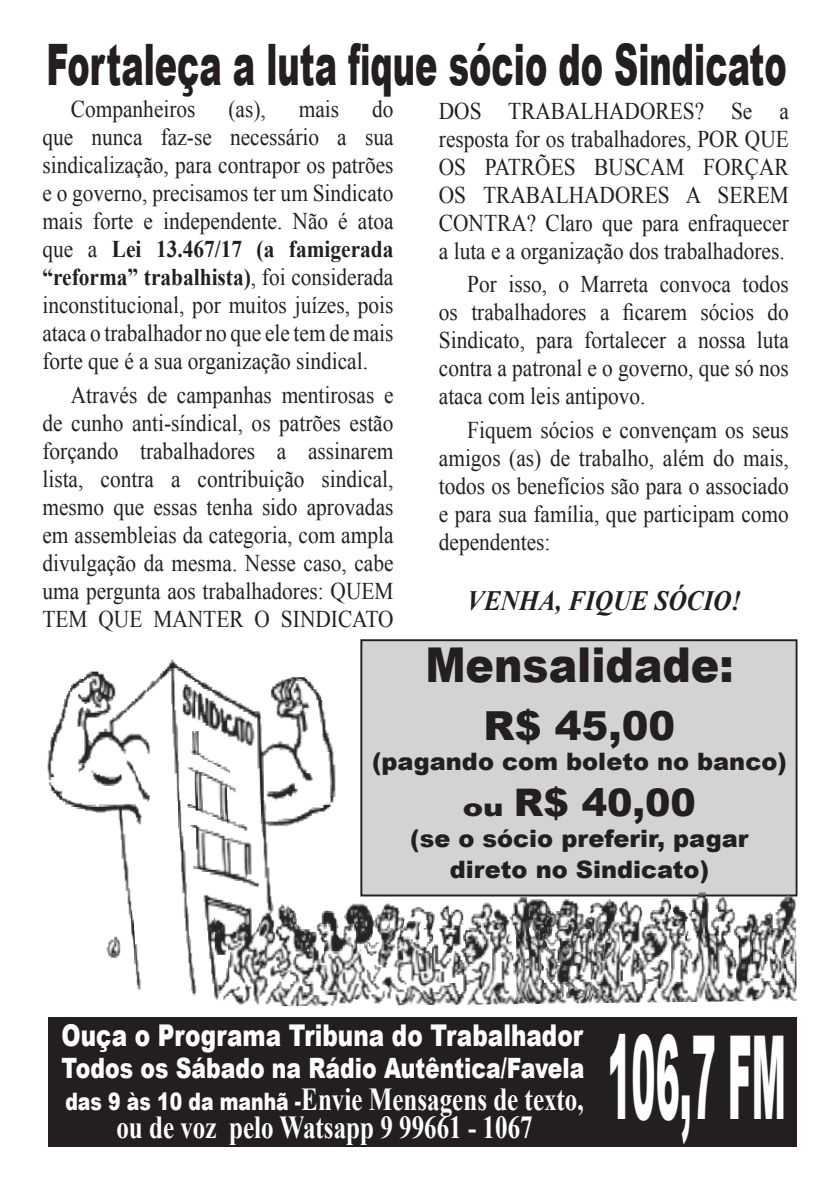
<style>
.page{position:relative;width:840px;height:1191px;background:#fff}
.page>*{position:absolute;margin:0;border:0;box-sizing:border-box;transform-origin:0 0}
.t1{font:900 116px "Arial";color:#fff;scale:.31 1}
.t2{font:900 57.2px "Arial";color:#231f20;scale:.58 1}
.t3{font:900 48px "Arial";color:#231f20;scale:.89 1}
.t4{font:900 40px "Arial";color:#231f20}
.t5{font:900 38px "Arial";color:#231f20}
.t6{font:700 32px/28px "Times New Roman";color:#fff;text-align:center;scale:.78 1}
.t7{font:900 30px "Arial";color:#fff;scale:.77 1}
.t8{font:900 28px "Arial";color:#fff;scale:.78 1}
.t9{font:italic 700 28px "Times New Roman";color:#231f20;scale:.9 1}
.t10{font:24px/28px "Times New Roman";color:#231f20;text-align:justify;scale:.89 1}
.t11{font:900 24px "Arial";color:#231f20}
.s1{font-weight:700}
.s2{font-size:24px}
.s3{font-family:"Arial";font-weight:900;font-size:24px}
</style>
<div class="page">
<img style="left:624px;top:639px;width:172px;height:364px">
<img style="left:47px;top:639px;width:577px;height:368px">
<div style="left:48px;top:1017px;width:748px;height:129px;background:#231f20"></div>
<p class="t2" style="left:46px;top:23px;width:1276px">Fortaleça a luta fique sócio do Sindicato</p>
<p class="t10" style="left:71px;top:94px;width:141px">Companheiros</p>
<p class="t10" style="left:228px;top:94px;width:43px">(as),</p>
<p class="t10" style="left:298px;top:94px;width:47px">mais</p>
<p class="t10" style="left:42px;top:94px;width:396px;text-indent:329px">do que nunca faz-se necessário a sua sindicalização, para contrapor os patrões e o governo, precisamos ter um Sindicato mais forte e independente. Não é atoa que a <span class="s1">Lei 13.467/17 (a famigerada “reforma” trabalhista)</span>, foi considerada inconstitucional, por muitos juízes, pois ataca o trabalhador no que ele tem de mais forte que é a sua organização sindical.</p>
<p class="t10" style="left:42px;top:380px;width:396px;text-indent:28px">Através de campanhas mentirosas e de cunho anti-síndical, os patrões estão forçando trabalhadores a assinarem lista, contra a contribuição sindical, mesmo que essas tenha sido aprovadas em assembleias da categoria, com ampla divulgação da mesma. Nesse caso, cabe uma pergunta aos trabalhadores: QUEM TEM QUE MANTER O SINDICATO</p>
<p class="t10" style="left:438px;top:96px;width:394px">DOS TRABALHADORES? Se a resposta for os trabalhadores, POR QUE OS PATRÕES BUSCAM FORÇAR OS TRABALHADORES A SEREM CONTRA? Claro que para enfraquecer a luta e a organização dos trabalhadores.</p>
<p class="t10" style="left:438px;top:269px;width:394px;text-indent:28px">Por isso, o Marreta convoca todos os trabalhadores a ficarem sócios do Sindicato, para fortalecer a nossa luta contra a patronal e o governo, que só nos ataca com leis antipovo.</p>
<p class="t10" style="left:438px;top:415px;width:394px;text-indent:28px">Fiquem sócios e convençam os seus amigos (as) de trabalho, além do mais, todos os benefícios são para o associado e para sua família, que participam como dependentes:</p>
<p class="t9" style="left:467px;top:581px;width:306px">VENHA, FIQUE SÓCIO!</p>
<p class="t3" style="left:425px;top:629px;width:347px">Mensalidade:</p>
<p class="t4" style="left:483px;top:696px;width:193px">R$ 45,00</p>
<p class="t11" style="left:372px;top:744px;width:416px">(pagando com boleto no banco)</p>
<p class="t5" style="left:462px;top:775px;width:234px"><span class="s2">ou</span> R$ 40,00</p>
<p class="t11" style="left:410px;top:821px;width:339px">(se o sócio preferir, pagar</p>
<p class="t11" style="left:449px;top:851px;width:260px">direto no Sindicato)</p>
<p class="t7" style="left:62px;top:1013px;width:678px">Ouça o Programa Tribuna do Trabalhador</p>
<p class="t8" style="left:62px;top:1047px;width:671px">Todos os Sábado na Rádio Autêntica/Favela</p>
<p class="t6" style="left:65px;top:1084px;width:665px"><span class="s3">das 9 às 10 da manhã -</span>Envie Mensagens de texto, ou de voz pelo Watsapp 9 99661 - 1067</p>
<p class="t1" style="left:607px;top:993px;width:577px">106,7 FM</p>
</div>
